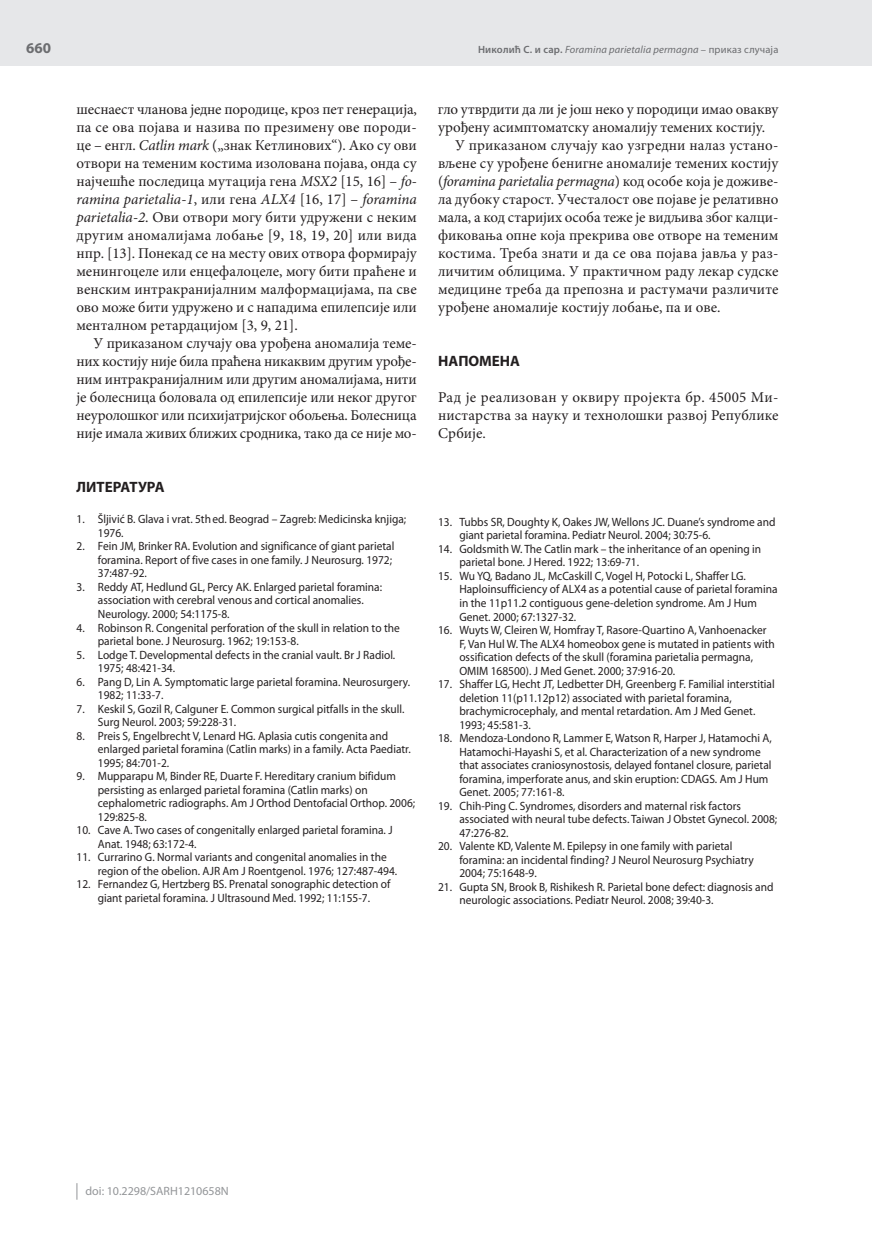
<style>
.page{position:relative;width:872px;height:1234px;background:#fff}
.page>*{position:absolute;margin:0;border:0;box-sizing:border-box;transform-origin:0 0}
.t1{font:15px/18px "Minion Pro";color:#231f20;text-align:justify}
.t2{font:italic 15px "Minion Pro";letter-spacing:-.015em;color:#231f20}
.t3{font:700 15px "Myriad Pro";color:#231f20}
.t4{font:700 15px "Myriad Pro";color:#6c6d70}
.t5{font:12px/13.5px "Myriad Pro";color:#231f20;scale:.95 1}
.t6{font:12px "Myriad Pro";color:#939598}
.t7{font:italic 10.5px "Myriad Pro";letter-spacing:.015em;color:#6c6d70}
.s1{font-style:italic}
.s2{font-weight:600;font-style:normal}
.s3{font-style:normal}
</style>
<div class="page">
<div style="left:0;top:0;width:872px;height:66px;background:#e6e7e9"></div>
<svg style="left:77px;top:1183px;width:1px;height:16px"></svg>
<p class="t4" style="left:26px;top:38px;width:26px">660</p>
<p class="t1" style="left:76px;top:100px;width:342px">ше-сна-ест чла-но-ва јед-не по-ро-ди-це, кроз пет ге-не-ра-ци-ја, па се ова по-ја-ва и на-зи-ва по пре-зи-ме-ну ове по-ро-ди&shy;це – енгл. <span class="s1">Ca-tlin mark</span> („знак Ке-тли-но-вих“). Ако су ови отво-ри на те-ме-ним ко-сти-ма изо-ло-ва-на по-ја-ва, он-да су нај-че-шће по-сле-ди-ца му-та-ци-ја ге-на <span class="s1">MSX2</span> [15, 16] – <span class="s1">fo&shy;ra-mi-na pa-ri-e-ta-lia-1</span>, или ге-на <span class="s1">ALX4</span> [16, 17] – <span class="s1">fo-ra-mi-na pa-ri-e-ta-lia-2</span>. Ови отво-ри мо-гу би-ти удру-же-ни с не-ким дру-гим ано-ма-ли-ја-ма ло-ба-ње [9, 18, 19, 20] или ви-да нпр. [13]. По-не-кад се на ме-сту ових отво-ра фор-ми-ра-ју ме-нин-го-це-ле или ен-це-фа-ло-це-ле, мо-гу би-ти пра-ће-не и вен-ским ин-тра-кра-ни-јал-ним мал-фор-ма-ци-ја-ма, па све ово мо-же би-ти удру-же-но и с на-па-ди-ма епи-леп-си-је или мен-тал-ном ре-тар-да-ци-јом [3, 9, 21].</p>
<p class="t1" style="left:76px;top:334px;width:342px;text-indent:17px">У при-ка-за-ном слу-ча-ју ова уро-ђе-на ано-ма-ли-ја те-ме&shy;них ко-сти-ју ни-је би-ла пра-ће-на ни-ка-квим дру-гим уро-ђе&shy;ним ин-тра-кра-ни-јал-ним или дру-гим ано-ма-ли-ја-ма, ни-ти је бо-ле-сни-ца бо-ло-ва-ла од епи-леп-си-је или не-ког дру-гог не-у-ро-ло-шког или пси-хи-ја-триј-ског обо-ље-ња. Бо-ле-сни-ца ни-је има-ла жи-вих бли-жих срод-ни-ка, та-ко да се ни-је мо-</p>
<p class="t3" style="left:77px;top:477px;width:89px">ЛИТЕРАТУРА</p>
<p class="t5" style="left:98px;top:512px;width:326px;text-indent:-21px">1. Šljivić B. Glava i vrat. 5thed. Beograd – Zagreb: Medicinska knjiga;<br>1976.</p>
<p class="t5" style="left:98px;top:539px;width:314px;text-indent:-21px">2. Fein JM, Brinker RA. Evolution and significance of giant parietal foramina. Report of five cases in one family. J Neurosurg. 1972;<br>37:487-92.</p>
<p class="t5" style="left:98px;top:580px;width:301px;text-indent:-21px">3. Reddy AT, Hedlund GL, Percy AK. Enlarged parietal foramina: association with cerebral venous and cortical anomalies.<br>Neurology. 2000; 54:1175-8.</p>
<p class="t5" style="left:98px;top:620px;width:319px;text-indent:-21px">4. Robinson R. Congenital perforation of the skull in relation to the parietal bone. J Neurosurg. 1962; 19:153-8.</p>
<p class="t5" style="left:98px;top:647px;width:315px;text-indent:-21px">5. Lodge T. Developmental defects in the cranial vault. Br J Radiol.<br>1975; 48:421-34.</p>
<p class="t5" style="left:98px;top:674px;width:330px;text-indent:-21px">6. Pang D, Lin A. Symptomatic large parietal foramina. Neurosurgery.<br>1982; 11:33-7.</p>
<p class="t5" style="left:98px;top:701px;width:324px;text-indent:-21px">7. Keskil S, Gozil R, Calguner E. Common surgical pitfalls in the skull.<br>Surg Neurol. 2003; 59:228-31.</p>
<p class="t5" style="left:98px;top:728px;width:331px;text-indent:-21px">8. Preis S, Engelbrecht V, Lenard HG. Aplasia cutis congenita and enlarged parietal foramina (Catlin marks) in a family. Acta Paediatr.<br>1995; 84:701-2.</p>
<p class="t5" style="left:98px;top:769px;width:335px;text-indent:-21px">9. Mupparapu M, Binder RE, Duarte F. Hereditary cranium bifidum persisting as enlarged parietal foramina (Catlin marks) on cephalometric radiographs. Am J Orthod Dentofacial Orthop. 2006; 129:825-8.</p>
<p class="t5" style="left:98px;top:823px;width:312px;text-indent:-21px">10. Cave A. Two cases of congenitally enlarged parietal foramina. J<br>Anat. 1948; 63:172-4.</p>
<p class="t5" style="left:98px;top:850px;width:317px;text-indent:-21px">11. Currarino G. Normal variants and congenital anomalies in the region of the obelion. AJR Am J Roentgenol. 1976; 127:487-494.</p>
<p class="t5" style="left:77px;top:877px;width:332px;text-align:center">12. Fernandez G, Hertzberg BS. Prenatal sonographic detection of giant parietal foramina. J Ultrasound Med. 1992; 11:155-7.</p>
<p class="t7" style="left:478px;top:43px;width:302px"><span class="s2">Николић С. и сар.</span> Foramina parietalia permagna <span class="s3">– приказ случаја</span></p>
<p class="t1" style="left:438px;top:100px;width:342px">гло утвр-ди-ти да ли је још не-ко у по-ро-ди-ци имао ова-кву</p>
<p class="t1" style="left:438px;top:118px;width:329px">уро-ђе-ну асимп-то-мат-ску ано-ма-ли-ју те-ме-них ко-сти-ју.</p>
<p class="t1" style="left:455px;top:136px;width:325px">У при-ка-за-ном слу-ча-ју као уз-гред-ни на-лаз уста-но-</p>
<p class="t1" style="left:438px;top:154px;width:342px">вље-не су уро-ђе-не бе-ниг-не ано-ма-ли-је те-ме-них ко-сти-ју</p>
<p class="t2" style="left:438px;top:170px;width:342px"><span class="s3">(</span>fo-ra-mi-na pa-ri-e-ta-lia per-mag-na<span class="s3">) код осо-бе ко-ја је до-жи-ве-</span></p>
<p class="t1" style="left:438px;top:190px;width:342px">ла ду-бо-ку ста-рост. Уче-ста-лост ове по-ја-ве је ре-ла-тив-но</p>
<p class="t1" style="left:438px;top:208px;width:342px">ма-ла, а код ста-ри-јих осо-ба те-же је ви-дљи-ва због кал-ци-</p>
<p class="t1" style="left:438px;top:226px;width:342px">фи-ко-ва-ња оп-не ко-ја пре-кри-ва ове отво-ре на те-ме-ним</p>
<p class="t1" style="left:438px;top:244px;width:342px">ко-сти-ма. Тре-ба зна-ти и да се ова по-ја-ва ја-вља у раз-</p>
<p class="t1" style="left:438px;top:262px;width:342px">ли-чи-тим об-ли-ци-ма. У прак-тич-ном ра-ду ле-кар суд-ске</p>
<p class="t1" style="left:438px;top:280px;width:342px">ме-ди-ци-не тре-ба да пре-по-зна и рас-ту-ма-чи раз-ли-чи-те</p>
<p class="t1" style="left:438px;top:298px;width:284px">уро-ђе-не ано-ма-ли-је ко-сти-ју ло-ба-ње, па и ове.</p>
<p class="t3" style="left:438px;top:351px;width:83px">НАПОМЕНА</p>
<p class="t1" style="left:438px;top:388px;width:342px">Рад је ре-а-ли-зо-ван у окви-ру про-јек-та бр. 45005 Ми&shy;ни-стар-ства за на-у-ку и тех-но-ло-шки раз-вој Ре-пу-бли-ке Ср-би-је.</p>
<p class="t5" style="left:459px;top:515px;width:334px;text-indent:-21px">13. Tubbs SR, Doughty K, Oakes JW, Wellons JC. Duane’s syndrome and giant parietal foramina. Pediatr Neurol. 2004; 30:75-6.</p>
<p class="t5" style="left:459px;top:542px;width:319px;text-indent:-21px">14. Goldsmith W. The Catlin mark – the inheritance of an opening in parietal bone. J Hered. 1922; 13:69-71.</p>
<p class="t5" style="left:459px;top:569px;width:336px;text-indent:-21px">15. Wu YQ, Badano JL, McCaskill C, Vogel H, Potocki L, Shaffer LG.<br>Haploinsufficiency of ALX4 as a potential cause of parietal foramina in the 11p11.2 contiguous gene-deletion syndrome. Am J Hum Genet. 2000; 67:1327-32.</p>
<p class="t5" style="left:459px;top:623px;width:333px;text-indent:-21px">16. Wuyts W, Cleiren W, Homfray T, Rasore-Quartino A, Vanhoenacker F, Van Hul W. The ALX4 homeobox gene is mutated in patients with ossification defects of the skull (foramina parietalia permagna, OMIM 168500). J Med Genet. 2000; 37:916-20.</p>
<p class="t5" style="left:459px;top:677px;width:333px;text-indent:-21px">17. Shaffer LG, Hecht JT, Ledbetter DH, Greenberg F. Familial interstitial deletion 11(p11.12p12) associated with parietal foramina, brachymicrocephaly, and mental retardation. Am J Med Genet.<br>1993; 45:581-3.</p>
<p class="t5" style="left:459px;top:731px;width:330px;text-indent:-21px">18. Mendoza-Londono R, Lammer E, Watson R, Harper J, Hatamochi A, Hatamochi-Hayashi S, et al. Characterization of a new syndrome that associates craniosynostosis, delayed fontanel closure, parietal foramina, imperforate anus, and skin eruption: CDAGS. Am J Hum Genet. 2005; 77:161-8.</p>
<p class="t5" style="left:459px;top:798px;width:336px;text-indent:-21px">19. Chih-Ping C. Syndromes, disorders and maternal risk factors associated with neural tube defects. Taiwan J Obstet Gynecol. 2008;<br>47:276-82.</p>
<p class="t5" style="left:459px;top:839px;width:311px;text-indent:-21px">20. Valente KD, Valente M. Epilepsy in one family with parietal foramina: an incidental finding? J Neurol Neurosurg Psychiatry<br>2004; 75:1648-9.</p>
<p class="t5" style="left:459px;top:879px;width:332px;text-indent:-21px">21. Gupta SN, Brook B, Rishikesh R. Parietal bone defect: diagnosis and neurologic associations. Pediatr Neurol. 2008; 39:40-3.</p>
<p class="t6" style="left:86px;top:1183px;width:145px">doi: 10.2298/SARH1210658N</p>
</div>
